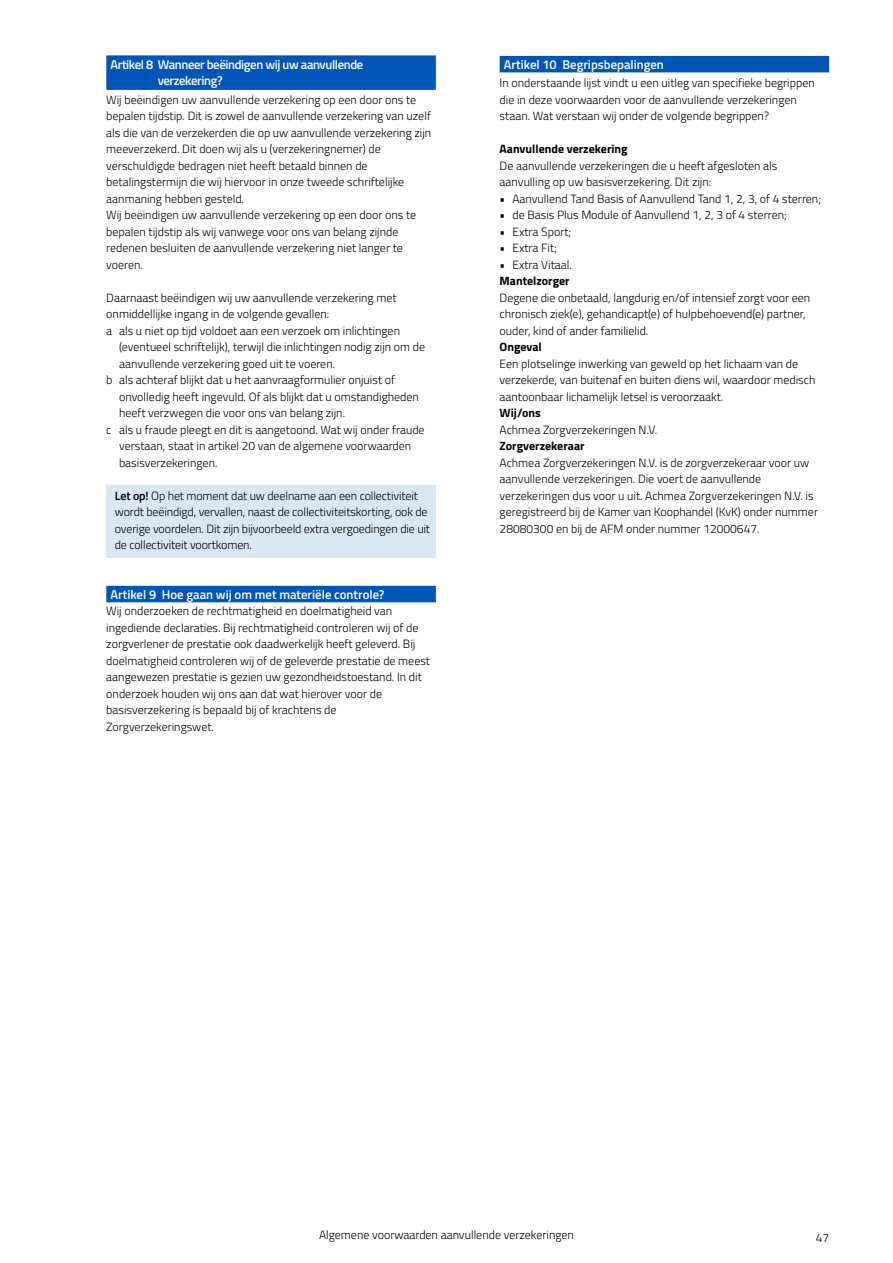
<style>
.page{position:relative;width:893px;height:1263px;background:#fff}
.page>*{position:absolute;margin:0;border:0;box-sizing:border-box;transform-origin:0 0}
.t1{font:600 12.75px "Titillium Web";color:#fff}
.t2{font:600 12.75px/16.5px "Titillium Web";letter-spacing:-.03em;color:#fff}
.t3{font:300 12px/16.5px "Titillium Web";color:#000}
.t4{font:700 12px "Titillium Web";color:#000}
.s1{font-weight:600}
</style>
<div class="page">
<div style="left:106px;top:55px;width:330px;height:35px;background:#0055b8"></div>
<div style="left:106px;top:486px;width:330px;height:72px;background:#d9e6f4"></div>
<div style="left:106px;top:586px;width:330px;height:16px;background:#0055b8"></div>
<div style="left:500px;top:56px;width:329px;height:16px;background:#0055b8"></div>
<p class="t2" style="left:158px;top:55px;width:207px;text-indent:-47px">Artikel 8 Wanneer beëindigen wij uw aanvullende verzekering?</p>
<p class="t3" style="left:106px;top:90px;width:326px">Wij beëindigen uw aanvullende verzekering op een door ons te bepalen tijdstip. Dit is zowel de aanvullende verzekering van uzelf als die van de verzekerden die op uw aanvullende verzekering zijn meeverzekerd. Dit doen wij als u (verzekeringnemer) de verschuldigde bedragen niet heeft betaald binnen de betalingstermijn die wij hiervoor in onze tweede schriftelijke aanmaning hebben gesteld.<br>Wij beëindigen uw aanvullende verzekering op een door ons te bepalen tijdstip als wij vanwege voor ons van belang zijnde redenen besluiten de aanvullende verzekering niet langer te voeren.</p>
<p class="t3" style="left:106px;top:288px;width:292px">Daarnaast beëindigen wij uw aanvullende verzekering met</p>
<p class="t3" style="left:106px;top:305px;width:224px">onmiddellijke ingang in de volgende gevallen:</p>
<p class="t3" style="left:106px;top:321px;width:295px">a als u niet op tijd voldoet aan een verzoek om inlichtingen</p>
<p class="t3" style="left:119px;top:338px;width:308px">(eventueel schriftelijk), terwijl die inlichtingen nodig zijn om de</p>
<p class="t3" style="left:119px;top:354px;width:218px">aanvullende verzekering goed uit te voeren.</p>
<p class="t3" style="left:106px;top:371px;width:290px">b als achteraf blijkt dat u het aanvraagformulier onjuist of</p>
<p class="t3" style="left:119px;top:387px;width:301px">onvolledig heeft ingevuld. Of als blijkt dat u omstandigheden</p>
<p class="t3" style="left:119px;top:404px;width:228px">heeft verzwegen die voor ons van belang zijn.</p>
<p class="t3" style="left:106px;top:420px;width:320px">c als u fraude pleegt en dit is aangetoond. Wat wij onder fraude</p>
<p class="t3" style="left:119px;top:437px;width:294px">verstaan, staat in artikel 20 van de algemene voorwaarden</p>
<p class="t3" style="left:119px;top:453px;width:100px">basisverzekeringen.</p>
<p class="t3" style="left:115px;top:486px;width:317px"><span class="s1">Let op!</span> Op het moment dat uw deelname aan een collectiviteit wordt beëindigd, vervallen, naast de collectiviteitskorting, ook de overige voordelen. Dit zijn bijvoorbeeld extra vergoedingen die uit de collectiviteit voortkomen.</p>
<p class="t1" style="left:111px;top:584px;width:276px">Artikel 9 Hoe gaan wij om met materiële controle?</p>
<p class="t3" style="left:106px;top:602px;width:325px">Wij onderzoeken de rechtmatigheid en doelmatigheid van ingediende declaraties. Bij rechtmatigheid controleren wij of de zorgverlener de prestatie ook daadwerkelijk heeft geleverd. Bij doelmatigheid controleren wij of de geleverde prestatie de meest aangewezen prestatie is gezien uw gezondheidstoestand. In dit onderzoek houden wij ons aan dat wat hierover voor de basisverzekering is bepaald bij of krachtens de Zorgverzekeringswet.</p>
<p class="t1" style="left:504px;top:55px;width:161px">Artikel 10 Begripsbepalingen</p>
<p class="t3" style="left:500px;top:74px;width:317px">In onderstaande lijst vindt u een uitleg van specifieke begrippen die in deze voorwaarden voor de aanvullende verzekeringen staan. Wat verstaan wij onder de volgende begrippen?</p>
<p class="t4" style="left:500px;top:140px;width:129px">Aanvullende verzekering</p>
<p class="t3" style="left:500px;top:156px;width:279px">De aanvullende verzekeringen die u heeft afgesloten als aanvulling op uw basisverzekering. Dit zijn:</p>
<p class="t3" style="left:500px;top:189px;width:323px">• Aanvullend Tand Basis of Aanvullend Tand 1, 2, 3, of 4 sterren;</p>
<p class="t3" style="left:500px;top:206px;width:289px">• de Basis Plus Module of Aanvullend 1, 2, 3 of 4 sterren;</p>
<p class="t3" style="left:500px;top:222px;width:73px">• Extra Sport;</p>
<p class="t3" style="left:500px;top:239px;width:59px">• Extra Fit;</p>
<p class="t3" style="left:500px;top:255px;width:74px">• Extra Vitaal.</p>
<p class="t4" style="left:500px;top:272px;width:72px">Mantelzorger</p>
<p class="t3" style="left:500px;top:288px;width:312px">Degene die onbetaald, langdurig en/of intensief zorgt voor een chronisch ziek(e), gehandicapt(e) of hulpbehoevend(e) partner, ouder, kind of ander familielid.</p>
<p class="t4" style="left:500px;top:338px;width:44px">Ongeval</p>
<p class="t3" style="left:500px;top:354px;width:317px">Een plotselinge inwerking van geweld op het lichaam van de verzekerde, van buitenaf en buiten diens wil, waardoor medisch aantoonbaar lichamelijk letsel is veroorzaakt.</p>
<p class="t4" style="left:500px;top:404px;width:43px">Wij/ons</p>
<p class="t3" style="left:500px;top:420px;width:159px">Achmea Zorgverzekeringen N.V.</p>
<p class="t4" style="left:500px;top:437px;width:86px">Zorgverzekeraar</p>
<p class="t3" style="left:500px;top:453px;width:320px">Achmea Zorgverzekeringen N.V. is de zorgverzekeraar voor uw aanvullende verzekeringen. Die voert de aanvullende verzekeringen dus voor u uit. Achmea Zorgverzekeringen N.V. is geregistreerd bij de Kamer van Koophandel (KvK) onder nummer 28080300 en bij de AFM onder nummer 12000647.</p>
<p class="t3" style="left:319px;top:1226px;width:256px">Algemene voorwaarden aanvullende verzekeringen</p>
<p class="t3" style="left:816px;top:1229px;width:15px">47</p>
</div>
